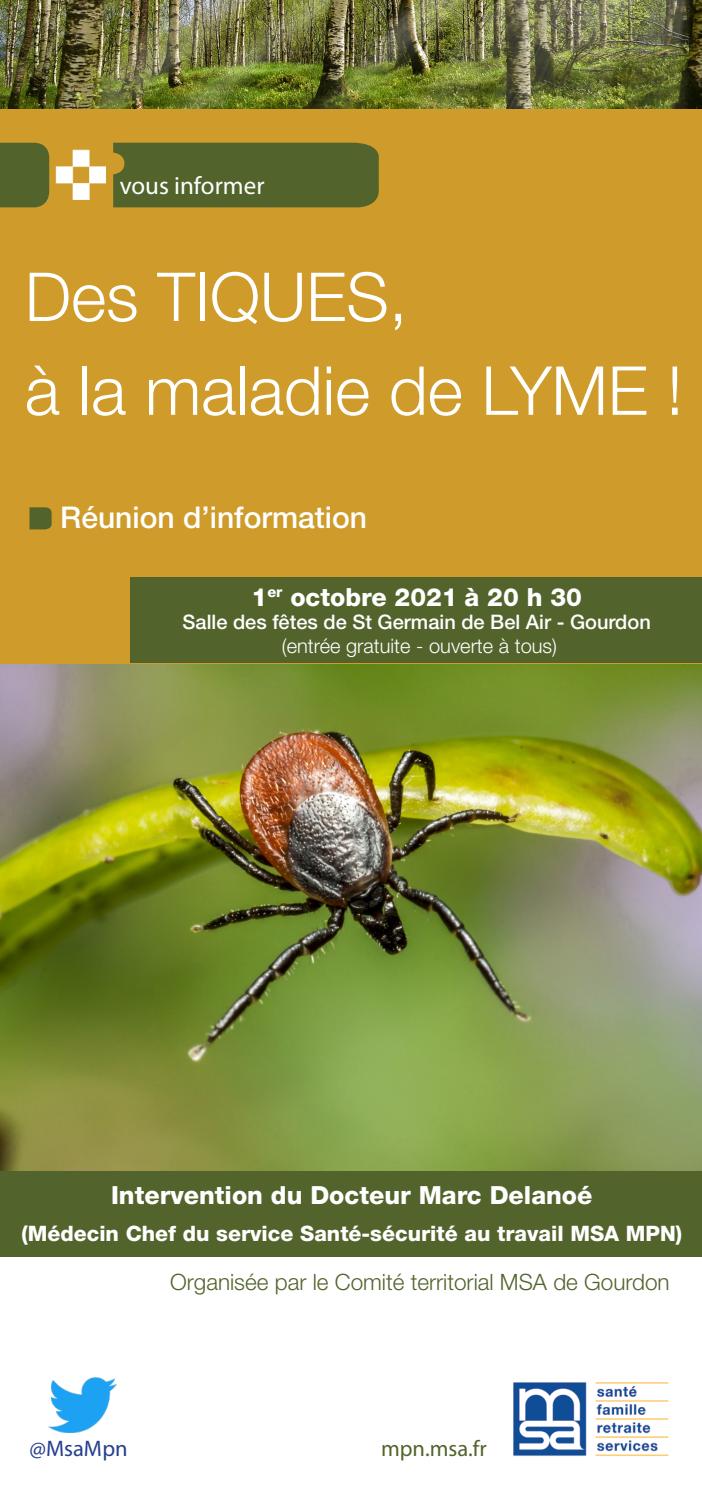
<style>
.page{position:relative;width:702px;height:1489px;background:#fff}
.page>*{position:absolute;margin:0;border:0;box-sizing:border-box;transform-origin:0 0}
.t1{font:300 67.5px/93.8px "Helvetica Neue LT Std";color:#fff}
.t2{font:500 30px "Helvetica Neue LT Std";color:#fff}
.t3{font:800 25px "Helvetica Neue LT Std";color:#fff}
.t4{font:25px "Myriad Pro";color:#fff}
.t5{font:300 22.5px "Helvetica Neue LT Std";color:#52642c}
.t6{font:22.5px "Myriad Pro";color:#52642c}
.t7{font:22.5px "Myriad Pro";color:#253f8e}
.t8{font:800 21.25px "Helvetica Neue LT Std";color:#fff}
.t9{font:500 20px "Helvetica Neue LT Std";color:#fff}
.t10{font:300 20px "Helvetica Neue LT Std";color:#fff}
</style>
<div class="page">
<img style="left:0;top:0;width:702px;height:109px">
<img style="left:0;top:663px;width:702px;height:508px">
<div style="left:0;top:109px;width:702px;height:554px;background:#cf9b2a"></div>
<div style="left:130px;top:578px;width:572px;height:85px;background:#52642c"></div>
<div style="left:0;top:143px;width:49px;height:64px;background:#52642c"></div>
<img style="left:55px;top:149px;width:51px;height:50px">
<div style="left:0;top:1171px;width:702px;height:85px;background:#52642c"></div>
<div style="left:113px;top:143px;width:266px;height:64px;background:#52642c"></div>
<svg style="left:29px;top:507px;width:23px;height:22px"></svg>
<img style="left:513px;top:1382px;width:156px;height:74px">
<img style="left:49px;top:1377px;width:67px;height:54px">
<p class="t4" style="left:120px;top:170px;width:146px">vous informer</p>
<h1 class="t1" style="left:25px;top:249px;width:659px">Des TIQUES,<br>à la maladie de LYME !</h1>
<p class="t2" style="left:60px;top:499px;width:308px">Réunion d’information</p>
<p class="t3" style="left:251px;top:581px;width:332px">1<sup>er</sup> octobre 2021 à 20 h 30</p>
<p class="t9" style="left:182px;top:610px;width:469px">Salle des fêtes de St Germain de Bel Air - Gourdon</p>
<p class="t10" style="left:282px;top:633px;width:276px">(entrée gratuite - ouverte à tous)</p>
<p class="t3" style="left:111px;top:1179px;width:483px">Intervention du Docteur Marc Delanoé</p>
<p class="t8" style="left:21px;top:1221px;width:662px">(Médecin Chef du service Santé-sécurité au travail MSA MPN)</p>
<p class="t5" style="left:170px;top:1268px;width:501px">Organisée par le Comité territorial MSA de Gourdon</p>
<p class="t7" style="left:29px;top:1434px;width:100px">@MsaMpn</p>
<p class="t6" style="left:381px;top:1434px;width:107px">mpn.msa.fr</p>
</div>
